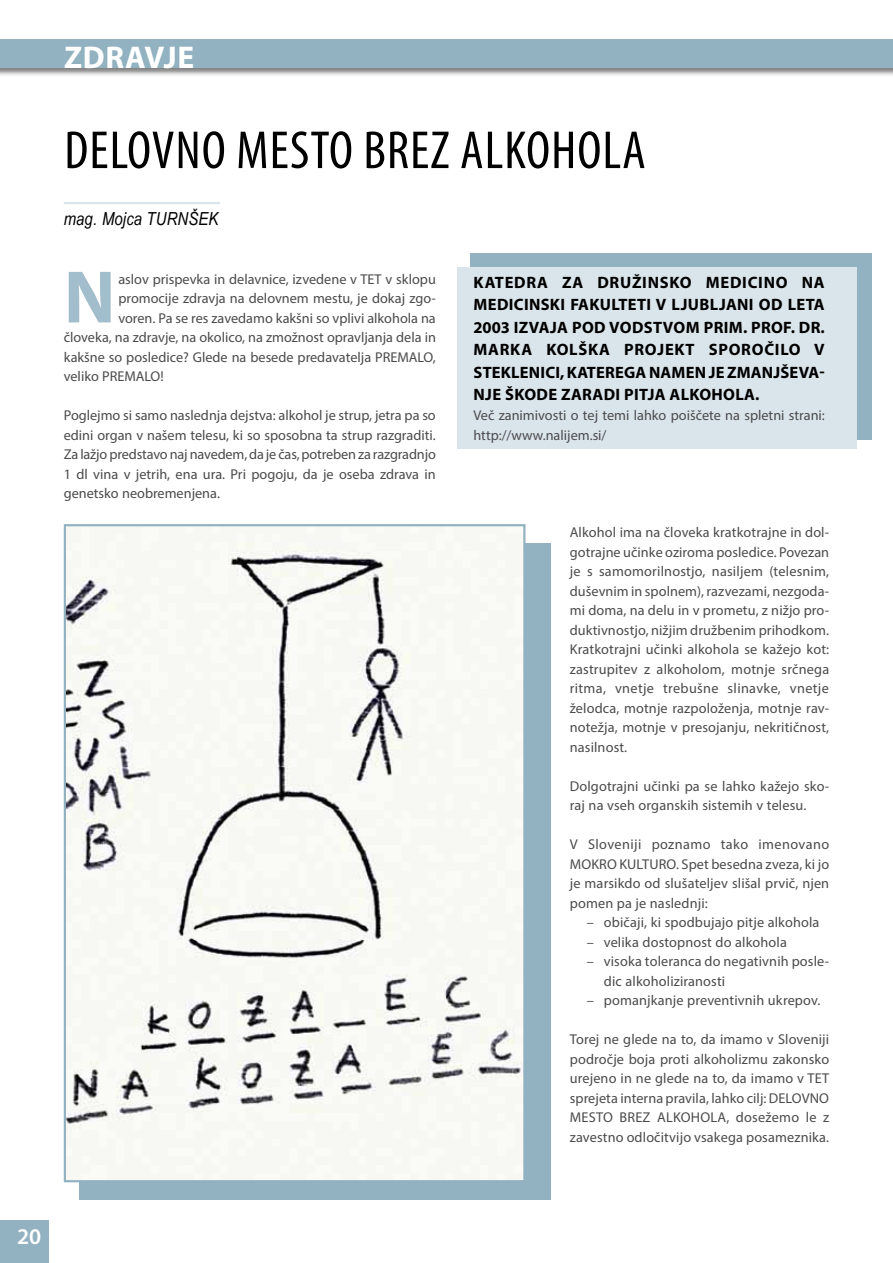
<style>
.page{position:relative;width:893px;height:1263px;background:#fff}
.page>*{position:absolute;margin:0;border:0;box-sizing:border-box;transform-origin:0 0}
.t1{font:700 75px "Myriad Pro";color:#a2bdcb}
.t2{font:condensed 54px "Myriad Pro";color:#000}
.t3{font:700 31.5px "Myriad Pro";letter-spacing:.02em;color:#fff}
.t4{font:600 22.5px "Myriad Pro";color:#fff}
.t5{font:italic 18px "Arial Narrow";letter-spacing:.01em;color:#000}
.t6{font:700 16.5px "Myriad Pro";letter-spacing:.02em;color:#000}
.t7{font:700 16.5px "Myriad Pro";letter-spacing:.045em;color:#000}
.t8{font:14.25px/19.5px "Myriad Pro";letter-spacing:.005em;color:#4b4b4d;text-align:justify}
</style>
<div class="page">
<div style="left:0;top:1220px;width:49px;height:43px;background:#92b2c1"></div>
<div style="left:79px;top:543px;width:472px;height:657px;background:#92b2c1"></div>
<div style="left:0;top:39px;width:893px;height:38px;background:#000;opacity:.5"></div>
<div style="left:0;top:39px;width:893px;height:29px;background:#92b2c1"></div>
<hr style="left:64px;top:202px;width:156px;height:2px;background:#dae5eb">
<img style="left:67px;top:527px;width:455px;height:652px">
<div style="left:64px;top:524px;width:461px;height:658px;border:2px solid #92b2c1"></div>
<div style="left:471px;top:253px;width:401px;height:187px;background:#92b2c1"></div>
<div style="left:457px;top:268px;width:400px;height:181px;background:#dae5eb"></div>
<h3 class="t3" style="left:64px;top:37px;width:132px">ZDRAVJE</h3>
<h2 class="t2" style="left:64px;top:118px;width:24px">DELOVNO</h2>
<h2 class="t2" style="left:236px;top:118px;width:24px">MESTO</h2>
<h2 class="t2" style="left:363px;top:118px;width:145px">BREZ ALKOHOL</h2>
<h2 class="t2" style="left:622px;top:118px;width:25px">A</h2>
<p class="t5" style="left:64px;top:207px;width:156px">mag. Mojca TURNŠEK</p>
<h1 class="t1" style="left:64px;top:248px;width:53px">N</h1>
<p class="t8" style="left:118px;top:269px;width:319px">aslov prispevka in delavnice, izvedene v TET v sklopu</p>
<p class="t8" style="left:118px;top:288px;width:319px">promocije zdravja na delovnem mestu, je dokaj zgo-</p>
<p class="t8" style="left:118px;top:308px;width:319px">voren. Pa se res zavedamo kakšni so vplivi alkohola na</p>
<p class="t8" style="left:64px;top:327px;width:374px">človeka, na zdravje, na okolico, na zmožnost opravljanja dela in</p>
<p class="t8" style="left:64px;top:347px;width:374px">kakšne so posledice? Glede na besede predavatelja PREMALO,</p>
<p class="t8" style="left:64px;top:366px;width:101px">veliko PREMALO!</p>
<p class="t8" style="left:64px;top:405px;width:374px">Poglejmo si samo naslednja dejstva: alkohol je strup, jetra pa so edini organ v našem telesu, ki so sposobna ta strup razgraditi.<br>Za lažjo predstavo naj navedem, da je čas, potreben za razgradnjo 1 dl vina v jetrih, ena ura. Pri pogoju, da je oseba zdrava in genetsko neobremenjena.</p>
<p class="t6" style="left:474px;top:271px;width:43px">KATEDRA</p>
<p class="t6" style="left:562px;top:271px;width:12px">ZA</p>
<p class="t6" style="left:597px;top:271px;width:12px">DRU</p>
<p class="t6" style="left:632px;top:271px;width:21px">ŽINSKO</p>
<p class="t6" style="left:706px;top:271px;width:11px">MEDI</p>
<p class="t6" style="left:748px;top:271px;width:21px">CINO</p>
<p class="t6" style="left:802px;top:271px;width:12px">NA</p>
<p class="t6" style="left:474px;top:294px;width:263px">MEDICINSKI FAKULTETI V LJUBLJANI</p>
<p class="t6" style="left:759px;top:294px;width:65px">OD LETA</p>
<p class="t6" style="left:473px;top:316px;width:51px">2003 IZVA</p>
<p class="t6" style="left:550px;top:316px;width:34px">JA POD</p>
<p class="t6" style="left:609px;top:316px;width:12px">VODS</p>
<p class="t6" style="left:653px;top:316px;width:23px">TVOM</p>
<p class="t6" style="left:704px;top:316px;width:11px">PRIM</p>
<p class="t6" style="left:743px;top:316px;width:20px">. PRO</p>
<p class="t6" style="left:783px;top:316px;width:43px">F. DR.</p>
<p class="t6" style="left:474px;top:339px;width:27px">MARKA</p>
<p class="t6" style="left:546px;top:339px;width:53px">KOLŠKA</p>
<p class="t6" style="left:624px;top:339px;width:12px">PRO</p>
<p class="t7" style="left:657px;top:339px;width:169px">JEKT SPOROČILO V</p>
<p class="t6" style="left:474px;top:361px;width:134px">STEKLENICI, KATEREGA</p>
<p class="t6" style="left:649px;top:361px;width:12px">NAMEN</p>
<p class="t6" style="left:709px;top:361px;width:31px">JE ZMAN</p>
<p class="t6" style="left:773px;top:361px;width:53px">JŠEVA-</p>
<p class="t6" style="left:474px;top:384px;width:53px">NJE ŠKODE</p>
<p class="t6" style="left:561px;top:384px;width:11px">ZARADI</p>
<p class="t6" style="left:624px;top:384px;width:78px">PITJA ALKOHO</p>
<p class="t6" style="left:735px;top:384px;width:26px">LA.</p>
<p class="t8" style="left:473px;top:405px;width:353px">Več zanimivosti o tej temi lahko poiščete na spletni strani: http://www.nalijem.si/</p>
<p class="t8" style="left:570px;top:522px;width:261px">Alkohol ima na človeka kratkotrajne in dol&shy;gotrajne učinke oziroma posledice. Povezan je s samomorilnostjo, nasiljem (telesnim, duševnim in spolnem), razvezami, nezgoda&shy;mi doma, na delu in v prometu, z nižjo pro&shy;duktivnostjo, nižjim družbenim prihodkom.<br>Kratkotrajni učinki alkohola se kažejo kot: zastrupitev z alkoholom, motnje srčnega ritma, vnetje trebušne slinavke, vnetje želodca, motnje razpoloženja, motnje rav&shy;notežja, motnje v presojanju, nekritičnost, nasilnost.</p>
<p class="t8" style="left:570px;top:776px;width:261px">Dolgotrajni učinki pa se lahko kažejo sko&shy;raj na vseh organskih sistemih v telesu.</p>
<p class="t8" style="left:570px;top:834px;width:261px">V Sloveniji poznamo tako imenovano MOKRO KULTURO. Spet besedna zveza, ki jo je marsikdo od slušateljev slišal prvič, njen pomen pa je naslednji:</p>
<p class="t8" style="left:587px;top:912px;width:234px">– običaji, ki spodbujajo pitje alkohola</p>
<p class="t8" style="left:587px;top:932px;width:202px">– velika dostopnost do alkohola</p>
<p class="t8" style="left:604px;top:951px;width:227px;text-indent:-17px">– visoka toleranca do negativnih posle&shy;dic alkoholiziranosti</p>
<p class="t8" style="left:587px;top:990px;width:235px">– pomanjkanje preventivnih ukrepov.</p>
<p class="t8" style="left:570px;top:1029px;width:261px">Torej ne glede na to, da imamo v Sloveniji področje boja proti alkoholizmu zakonsko urejeno in ne glede na to, da imamo v TET sprejeta interna pravila, lahko cilj: DELOVNO MESTO BREZ ALKOHOLA, dosežemo le z zavestno odločitvijo vsakega posameznika.</p>
<h3 class="t4" style="left:17px;top:1222px;width:26px">20</h3>
</div>
